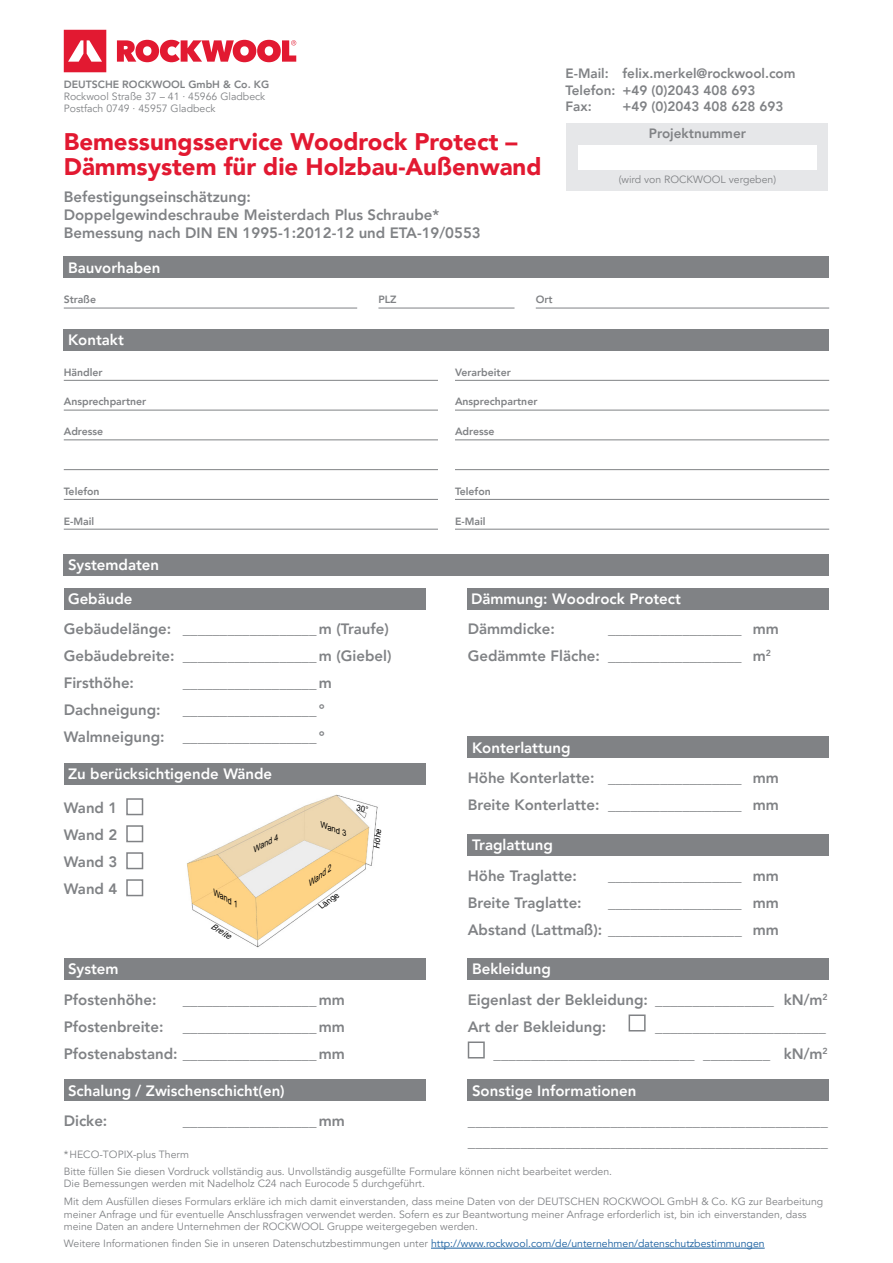
<style>
.page{position:relative;width:893px;height:1263px;background:#fff}
.page>*{position:absolute;margin:0;border:0;box-sizing:border-box;transform-origin:0 0}
.t1{font:900 24px/25.2px "Avenir LT Pro";color:#e21931}
.t2{font:800 15px/27px "Avenir LT Pro";color:#808285}
.t3{font:800 15px "Avenir LT Pro";color:#fff}
.t4{font:800 13.5px/16.5px "Avenir LT Pro";color:#808285}
.t5{font:10.5px/12.6px "Avenir LT Pro";color:#808285}
.t6{font:800 10.5px "Avenir LT Pro";color:#808285}
.t7{font:italic 8.1px "Arial";color:#000}
.s1{color:#175d9e}
</style>
<div class="page">
<img style="left:187px;top:794px;width:191px;height:154px">
<svg style="left:64px;top:30px;width:42px;height:42px"></svg>
<svg style="left:117px;top:40px;width:179px;height:22px"></svg>
<div style="left:567px;top:123px;width:261px;height:67px;background:#e6e7e9"></div>
<div style="left:578px;top:145px;width:238px;height:25px;background:#fff"></div>
<div style="left:64px;top:257px;width:765px;height:21px;background:#808285"></div>
<hr style="left:64px;top:308px;width:293px;height:1px;background:#808285">
<hr style="left:378px;top:308px;width:136px;height:1px;background:#808285">
<hr style="left:536px;top:308px;width:293px;height:1px;background:#808285">
<div style="left:64px;top:329px;width:765px;height:21px;background:#808285"></div>
<hr style="left:64px;top:380px;width:374px;height:1px;background:#808285">
<hr style="left:455px;top:380px;width:374px;height:1px;background:#808285">
<hr style="left:64px;top:410px;width:374px;height:1px;background:#808285">
<hr style="left:455px;top:410px;width:374px;height:1px;background:#808285">
<hr style="left:64px;top:439px;width:374px;height:1px;background:#808285">
<hr style="left:455px;top:439px;width:374px;height:1px;background:#808285">
<hr style="left:64px;top:469px;width:374px;height:1px;background:#808285">
<hr style="left:455px;top:469px;width:374px;height:1px;background:#808285">
<hr style="left:64px;top:499px;width:374px;height:1px;background:#808285">
<hr style="left:455px;top:499px;width:374px;height:1px;background:#808285">
<hr style="left:64px;top:529px;width:374px;height:1px;background:#808285">
<hr style="left:455px;top:529px;width:374px;height:1px;background:#808285">
<div style="left:64px;top:554px;width:765px;height:21px;background:#808285"></div>
<div style="left:64px;top:588px;width:361px;height:21px;background:#808285"></div>
<div style="left:64px;top:958px;width:361px;height:21px;background:#808285"></div>
<div style="left:468px;top:958px;width:361px;height:21px;background:#808285"></div>
<div style="left:468px;top:1080px;width:361px;height:21px;background:#808285"></div>
<div style="left:64px;top:1080px;width:361px;height:21px;background:#808285"></div>
<div style="left:64px;top:763px;width:361px;height:21px;background:#808285"></div>
<div style="left:467px;top:588px;width:361px;height:21px;background:#808285"></div>
<div style="left:629px;top:1014px;width:17px;height:17px;border:2px solid #808285"></div>
<div style="left:468px;top:1041px;width:17px;height:17px;border:2px solid #808285"></div>
<div style="left:126px;top:798px;width:17px;height:17px;border:2px solid #808285"></div>
<div style="left:126px;top:825px;width:17px;height:17px;border:2px solid #808285"></div>
<div style="left:126px;top:852px;width:17px;height:17px;border:2px solid #808285"></div>
<div style="left:126px;top:879px;width:17px;height:17px;border:2px solid #808285"></div>
<div style="left:468px;top:737px;width:361px;height:21px;background:#808285"></div>
<div style="left:468px;top:834px;width:361px;height:22px;background:#808285"></div>
<hr style="left:431px;top:1248px;width:334px;height:1px;background:#175d9e">
<svg style="left:356px;top:804px;width:12px;height:8px"></svg>
<p class="t6" style="left:64px;top:78px;width:207px">DEUTSCHE ROCKWOOL GmbH &amp; Co. KG</p>
<p class="t5" style="left:64px;top:91px;width:203px;line-height:12px">Rockwool Straße 37 – 41 · 45966 Gladbeck<br>Postfach 0749 · 45957 Gladbeck</p>
<h1 class="t1" style="left:64px;top:129px;width:479px">Bemessungsservice Woodrock Protect –<br>Dämmsystem für die Holzbau-Außenwand</h1>
<p class="t2" style="left:64px;top:188px;width:419px;line-height:18px">Befestigungseinschätzung:<br>Doppelgewindeschraube Meisterdach Plus Schraube*<br>Bemessung nach DIN EN 1995-1:2012-12 und ETA-19/0553</p>
<p class="t3" style="left:68px;top:258px;width:94px">Bauvorhaben</p>
<p class="t6" style="left:64px;top:293px;width:34px">Straße</p>
<p class="t6" style="left:378px;top:293px;width:20px">PLZ</p>
<p class="t6" style="left:536px;top:293px;width:18px">Ort</p>
<p class="t3" style="left:68px;top:331px;width:57px">Kontakt</p>
<p class="t6" style="left:64px;top:366px;width:40px">Händler</p>
<p class="t6" style="left:455px;top:366px;width:57px">Verarbeiter</p>
<p class="t6" style="left:64px;top:396px;width:84px">Ansprechpartner</p>
<p class="t6" style="left:455px;top:396px;width:84px">Ansprechpartner</p>
<p class="t6" style="left:64px;top:425px;width:41px">Adresse</p>
<p class="t6" style="left:455px;top:425px;width:41px">Adresse</p>
<p class="t4" style="left:566px;top:65px;width:232px">E-Mail: felix.merkel@rockwool.com<br>Telefon: +49 (0)2043 408 693<br>Fax:</p>
<p class="t4" style="left:649px;top:93px;width:136px;line-height:26.8px;text-indent:-26px">+49 (0)2043 408 628 693<br>Projektnummer</p>
<p class="t5" style="left:619px;top:173px;width:159px">(wird von ROCKWOOL vergeben)</p>
<p class="t6" style="left:64px;top:485px;width:37px">Telefon</p>
<p class="t6" style="left:455px;top:485px;width:37px">Telefon</p>
<p class="t6" style="left:64px;top:515px;width:32px">E-Mail</p>
<p class="t6" style="left:455px;top:515px;width:32px">E-Mail</p>
<p class="t3" style="left:68px;top:556px;width:93px">Systemdaten</p>
<p class="t3" style="left:68px;top:590px;width:66px">Gebäude</p>
<p class="t3" style="left:471px;top:590px;width:211px">Dämmung: Woodrock Protect</p>
<p class="t2" style="left:64px;top:616px;width:329px">Gebäudelänge: __________________ m (Traufe)<br>Gebäudebreite: __________________ m (Giebel)<br>Firsthöhe:</p>
<p class="t2" style="left:183px;top:670px;width:151px">__________________ m</p>
<p class="t2" style="left:64px;top:697px;width:98px">Dachneigung:</p>
<p class="t2" style="left:64px;top:697px;width:263px;text-align:right">__________________ °<br>Walmneigung: __________________ °</p>
<p class="t3" style="left:68px;top:765px;width:206px">Zu berücksichtigende Wände</p>
<p class="t2" style="left:64px;top:794px;width:55px;text-align:justify">Wand 1<br>Wand 2<br>Wand 3<br>Wand 4</p>
<p class="t7" style="left:217px;top:887px;width:29px;rotate:29deg">Wand 1</p>
<p class="t7" style="left:215px;top:921px;width:23px;rotate:30deg">Breite</p>
<p class="t7" style="left:250px;top:845px;width:29px;rotate:-28deg">Wand 4</p>
<p class="t7" style="left:323px;top:820px;width:29px;rotate:19deg">Wand 3</p>
<p class="t7" style="left:304px;top:880px;width:29px;rotate:-35deg">Wand 2</p>
<p class="t7" style="left:317px;top:903px;width:24px;rotate:-36deg">Länge</p>
<p class="t7" style="left:371px;top:848px;width:21px;rotate:-84deg">Höhe</p>
<p class="t2" style="left:468px;top:616px;width:89px">Dämmdicke:</p>
<p class="t2" style="left:468px;top:616px;width:312px;text-indent:140px">__________________ mm<br>Gedämmte Fläche: __________________ m<sup>2</sup></p>
<p class="t3" style="left:472px;top:738px;width:100px">Konterlattung</p>
<p class="t2" style="left:468px;top:764px;width:312px">Höhe Konterlatte: __________________ mm<br>Breite Konterlatte: __________________ mm</p>
<p class="t3" style="left:472px;top:836px;width:82px">Traglattung</p>
<p class="t2" style="left:468px;top:862px;width:111px">Höhe Traglatte:</p>
<p class="t2" style="left:608px;top:862px;width:172px">__________________ mm</p>
<p class="t2" style="left:468px;top:889px;width:115px">Breite Traglatte:</p>
<p class="t2" style="left:468px;top:889px;width:312px;text-align:right">__________________ mm<br>Abstand (Lattmaß): __________________ mm</p>
<p class="t3" style="left:68px;top:960px;width:52px">System</p>
<p class="t3" style="left:472px;top:960px;width:80px">Bekleidung</p>
<p class="t2" style="left:64px;top:986px;width:94px">Pfostenhöhe:</p>
<p class="t2" style="left:183px;top:986px;width:164px">__________________ mm</p>
<p class="t2" style="left:64px;top:1013px;width:101px">Pfostenbreite:</p>
<p class="t2" style="left:64px;top:1013px;width:283px;text-align:right">__________________ mm<br>Pfostenabstand: __________________ mm</p>
<p class="t2" style="left:468px;top:986px;width:362px">Eigenlast der Bekleidung: ________________ kN/m<sup>2<br></sup>Art der Bekleidung:</p>
<p class="t2" style="left:494px;top:1013px;width:336px;text-align:right">_______________________ ___________________________ _________ kN/m<sup>2</sup></p>
<p class="t3" style="left:68px;top:1081px;width:218px">Schalung / Zwischenschicht(en)</p>
<p class="t3" style="left:472px;top:1081px;width:166px">Sonstige Informationen</p>
<p class="t2" style="left:64px;top:1107px;width:45px">Dicke:</p>
<p class="t2" style="left:183px;top:1107px;width:164px">__________________ mm</p>
<p class="t2" style="left:468px;top:1110px;width:361px;line-height:21px">________________________________________________ ________________________________________________</p>
<p class="t5" style="left:64px;top:1146px;width:550px;line-height:16.8px">*HECO-TOPIX-plus Therm<br>Bitte füllen Sie diesen Vordruck vollständig aus. Unvollständig ausgefüllte Formulare können nicht bearbeitet werden.</p>
<p class="t5" style="left:64px;top:1177px;width:363px">Die Bemessungen werden mit Nadelholz C24 nach Eurocode 5 durchgeführt.</p>
<p class="t5" style="left:64px;top:1195px;width:761px">Mit dem Ausfüllen dieses Formulars erkläre ich mich damit einverstanden, dass meine Daten von der DEUTSCHEN ROCKWOOL GmbH &amp; Co. KG zur Bearbeitung meiner Anfrage und für eventuelle Anschlussfragen verwendet werden. Sofern es zur Beantwortung meiner Anfrage erforderlich ist, bin ich einverstanden, dass meine Daten an andere Unternehmen der ROCKWOOL Gruppe weitergegeben werden.</p>
<p class="t5" style="left:64px;top:1237px;width:702px">Weitere Informationen finden Sie in unseren Datenschutzbestimmungen unter <span class="s1">http://www.rockwool.com/de/unternehmen/datenschutzbestimmungen</span></p>
</div>
